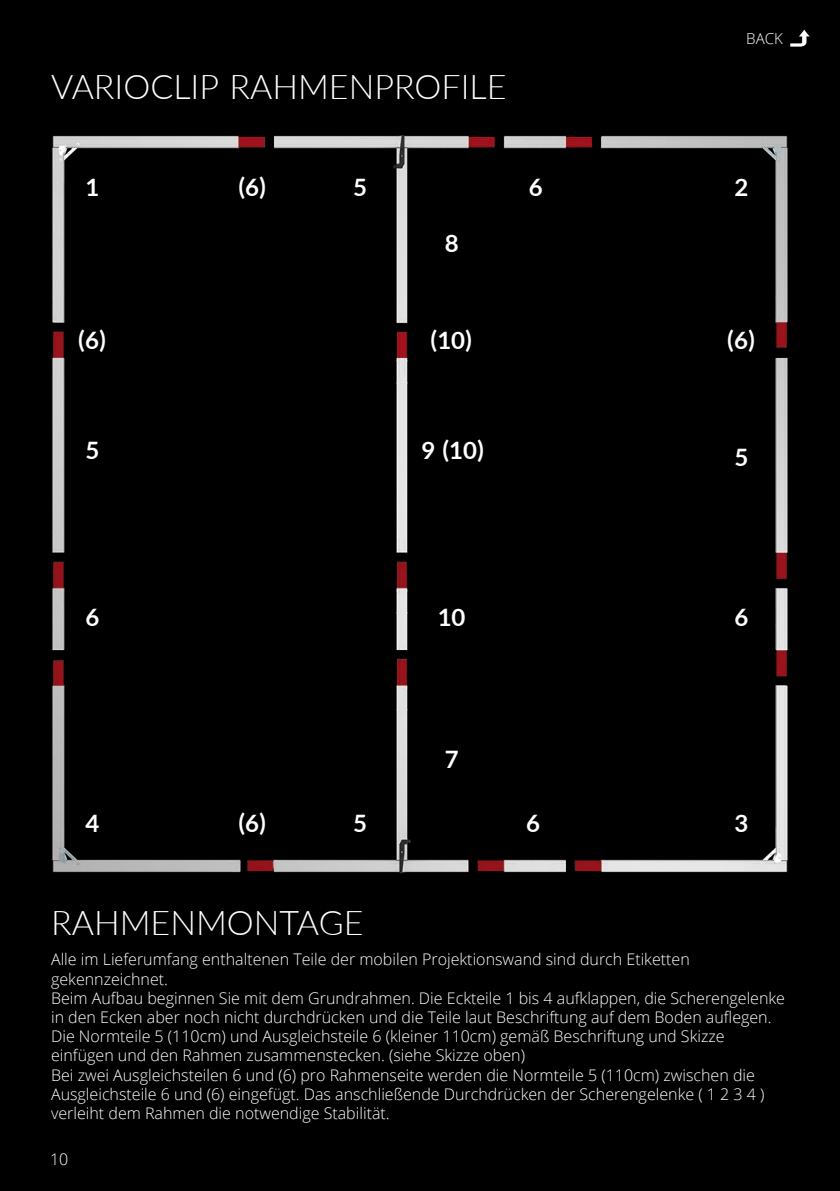
<style>
.page{position:relative;width:840px;height:1191px;background:#fff}
.page>*{position:absolute;margin:0;border:0;box-sizing:border-box;transform-origin:0 0}
.t1{font:300 34px "Lato";color:#fff}
.t2{font:700 24px "Lato";color:#fff}
.t3{font:300 16px/19.2px "Open Sans";color:#fff}
.t4{font:300 15px "Open Sans";color:#fff}
</style>
<div class="page">
<div style="left:0;top:0;width:839px;height:1191px;background:#000"></div>
<img style="left:52px;top:135px;width:736px;height:738px">
<img style="left:790px;top:30px;width:20px;height:17px">
<h1 class="t1" style="left:51px;top:64px;width:456px">VARIOCLIP RAHMENPROFILE</h1>
<h2 class="t2" style="left:85px;top:169px;width:15px">1</h2>
<h2 class="t2" style="left:238px;top:169px;width:29px">(6)</h2>
<h2 class="t2" style="left:353px;top:169px;width:15px">5</h2>
<h2 class="t2" style="left:528px;top:169px;width:15px">6</h2>
<h2 class="t2" style="left:444px;top:226px;width:15px">8</h2>
<p class="t4" style="left:745px;top:28px;width:38px">BACK</p>
<h2 class="t2" style="left:734px;top:169px;width:15px">2</h2>
<h2 class="t2" style="left:78px;top:322px;width:29px">(6)</h2>
<h2 class="t2" style="left:430px;top:322px;width:43px">(10)</h2>
<h2 class="t2" style="left:726px;top:322px;width:29px">(6)</h2>
<h2 class="t2" style="left:85px;top:432px;width:15px">5</h2>
<h2 class="t2" style="left:421px;top:432px;width:64px">9 (10)</h2>
<h2 class="t2" style="left:85px;top:600px;width:15px">6</h2>
<h2 class="t2" style="left:437px;top:600px;width:29px">10</h2>
<h2 class="t2" style="left:85px;top:805px;width:15px">4</h2>
<h2 class="t2" style="left:238px;top:805px;width:29px">(6)</h2>
<h2 class="t2" style="left:353px;top:805px;width:15px">5</h2>
<h2 class="t2" style="left:444px;top:741px;width:15px">7</h2>
<h2 class="t2" style="left:526px;top:805px;width:15px">6</h2>
<h2 class="t2" style="left:734px;top:440px;width:15px">5</h2>
<h2 class="t2" style="left:734px;top:600px;width:15px">6</h2>
<h2 class="t2" style="left:734px;top:805px;width:15px">3</h2>
<h1 class="t1" style="left:51px;top:899px;width:314px">RAHMENMONTAGE</h1>
<p class="t3" style="left:51px;top:949px;width:735px">Alle im Lieferumfang enthaltenen Teile der mobilen Projektionswand sind durch Etiketten gekennzeichnet.<br>Beim Aufbau beginnen Sie mit dem Grundrahmen. Die Eckteile 1 bis 4 aufklappen, die Scherengelenke in den Ecken aber noch nicht durchdrücken und die Teile laut Beschriftung auf dem Boden auflegen.<br>Die Normteile 5 (110cm) und Ausgleichsteile 6 (kleiner 110cm) gemäß Beschriftung und Skizze einfügen und den Rahmen zusammenstecken. (siehe Skizze oben)<br>Bei zwei Ausgleichsteilen 6 und (6) pro Rahmenseite werden die Normteile 5 (110cm) zwischen die Ausgleichsteile 6 und (6) eingefügt. Das anschließende Durchdrücken der Scherengelenke ( 1 2 3 4 ) verleiht dem Rahmen die notwendige Stabilität.</p>
<p class="t3" style="left:50px;top:1149px;width:20px">10</p>
</div>
